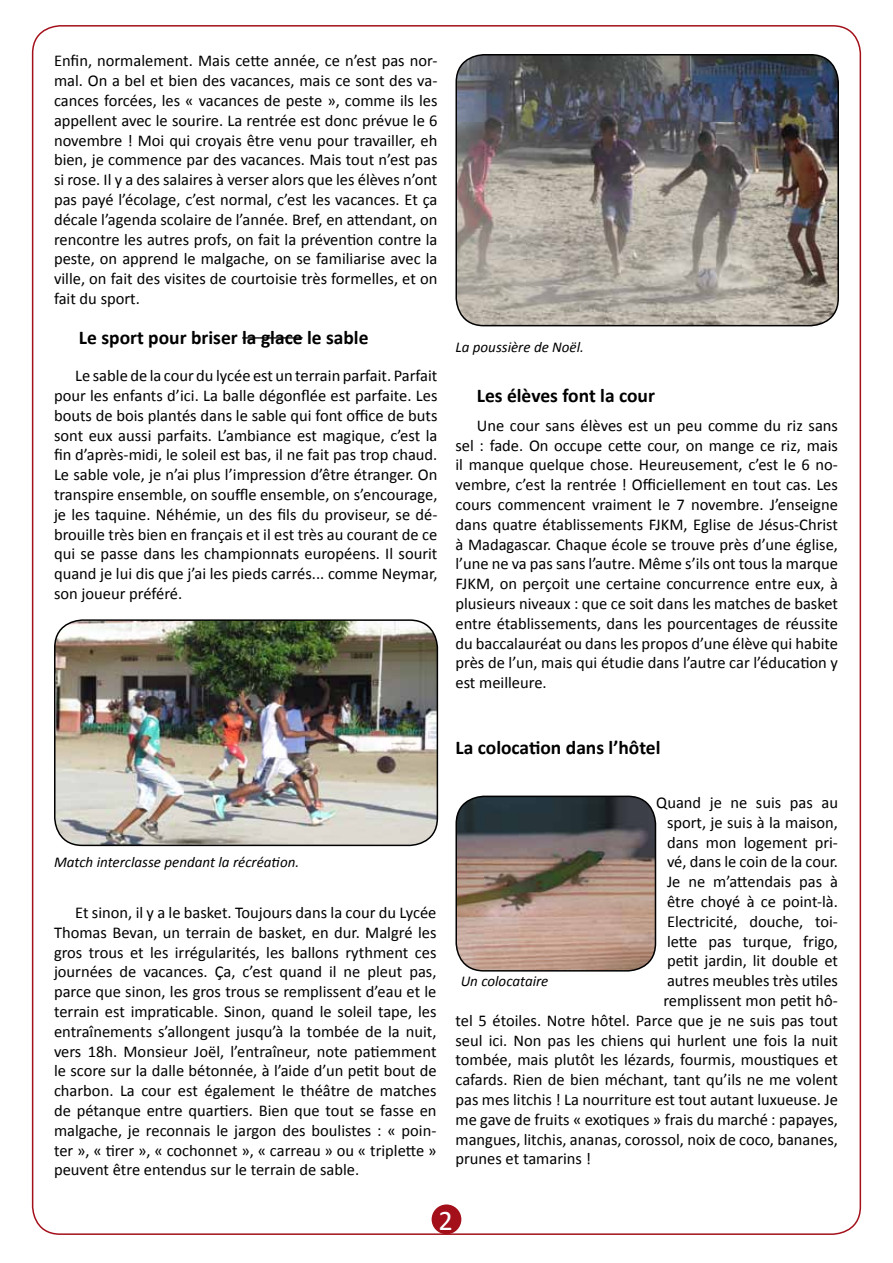
<style>
.page{position:relative;width:893px;height:1263px;background:#fff}
.page>*{position:absolute;margin:0;border:0;box-sizing:border-box;transform-origin:0 0}
.t1{font:28.5px "Calibri";color:#fff}
.t2{font:700 19.5px "Calibri";color:#000}
.t3{font:16.5px/19.8px "Calibri";color:#000;text-align:justify}
.t4{font:italic 15px "Calibri";color:#000}
</style>
<div class="page">
<div style="left:432px;top:1205px;width:29px;height:28px;background:#a3101a;border-radius:50%"></div>
<div style="left:432px;top:1204px;width:29px;height:30px;border:2px solid #a3101a;border-radius:50%"></div>
<img style="left:458px;top:55px;width:380px;height:271px">
<div style="left:455px;top:54px;width:384px;height:272px;border:2px solid #000;border-radius:28px"></div>
<img style="left:456px;top:796px;width:199px;height:175px">
<div style="left:455px;top:796px;width:201px;height:175px;border:2px solid #000;border-radius:28px"></div>
<hr style="left:242px;top:337px;width:61px;height:2px;background:#000">
<img style="left:55px;top:620px;width:382px;height:225px">
<div style="left:54px;top:619px;width:384px;height:227px;border:2px solid #000;border-radius:28px"></div>
<p class="t3" style="left:54px;top:51px;width:385px">Enfin, normalement. Mais cette année, ce n’est pas nor&shy;mal. On a bel et bien des vacances, mais ce sont des va&shy;cances forcées, les « vacances de peste », comme ils les appellent avec le sourire. La rentrée est donc prévue le 6 novembre ! Moi qui croyais être venu pour travailler, eh bien, je commence par des vacances. Mais tout n’est pas si rose. Il y a des salaires à verser alors que les élèves n’ont pas payé l’écolage, c’est normal, c’est les vacances. Et ça décale l’agenda scolaire de l’année. Bref, en attendant, on rencontre les autres profs, on fait la prévention contre la peste, on apprend le malgache, on se familiarise avec la ville, on fait des visites de courtoisie très formelles, et on fait du sport.</p>
<p class="t2" style="left:79px;top:325px;width:291px">Le sport pour briser la glace le sable</p>
<p class="t3" style="left:54px;top:366px;width:385px;text-indent:21px">Le sable de la cour du lycée est un terrain parfait. Parfait pour les enfants d’ici. La balle dégonflée est parfaite. Les bouts de bois plantés dans le sable qui font office de buts sont eux aussi parfaits. L’ambiance est magique, c’est la fin d’après-midi, le soleil est bas, il ne fait pas trop chaud.<br>Le sable vole, je n’ai plus l’impression d’être étranger. On transpire ensemble, on souffle ensemble, on s’encourage, je les taquine. Néhémie, un des fils du proviseur, se dé&shy;brouille très bien en français et il est très au courant de ce qui se passe dans les championnats européens. Il sourit quand je lui dis que j’ai les pieds carrés... comme Neymar, son joueur préféré.</p>
<p class="t4" style="left:455px;top:337px;width:130px">La poussière de Noël.</p>
<p class="t2" style="left:477px;top:383px;width:180px">Les élèves font la cour</p>
<p class="t3" style="left:455px;top:415px;width:384px;text-indent:21px">Une cour sans élèves est un peu comme du riz sans sel : fade. On occupe cette cour, on mange ce riz, mais il manque quelque chose. Heureusement, c’est le 6 no&shy;vembre, c’est la rentrée ! Officiellement en tout cas. Les cours commencent vraiment le 7 novembre. J’enseigne dans quatre établissements FJKM, Eglise de Jésus-Christ à Madagascar. Chaque école se trouve près d’une église, l’une ne va pas sans l’autre. Même s’ils ont tous la marque FJKM, on perçoit une certaine concurrence entre eux, à plusieurs niveaux : que ce soit dans les matches de basket entre établissements, dans les pourcentages de réussite du baccalauréat ou dans les propos d’une élève qui habite près de l’un, mais qui étudie dans l’autre car l’éducation y est meilleure.</p>
<p class="t4" style="left:54px;top:852px;width:247px">Match interclasse pendant la récréation.</p>
<p class="t3" style="left:54px;top:903px;width:384px;text-indent:21px">Et sinon, il y a le basket. Toujours dans la cour du Lycée Thomas Bevan, un terrain de basket, en dur. Malgré les gros trous et les irrégularités, les ballons rythment ces journées de vacances. Ça, c’est quand il ne pleut pas, parce que sinon, les gros trous se remplissent d’eau et le terrain est impraticable. Sinon, quand le soleil tape, les entraînements s’allongent jusqu’à la tombée de la nuit, vers 18h. Monsieur Joël, l’entraîneur, note patiemment le score sur la dalle bétonnée, à l’aide d’un petit bout de charbon. La cour est également le théâtre de matches de pétanque entre quartiers. Bien que tout se fasse en malgache, je reconnais le jargon des boulistes : « poin&shy;ter », « tirer », « cochonnet », « carreau » ou « triplette » peuvent être entendus sur le terrain de sable.</p>
<p class="t2" style="left:455px;top:735px;width:206px">La colocation dans l’hôtel</p>
<p class="t3" style="left:656px;top:792px;width:183px">Quand je ne suis pas au</p>
<p class="t3" style="left:667px;top:812px;width:172px">sport, je suis à la maison,</p>
<p class="t3" style="left:667px;top:832px;width:172px">dans mon logement pri-</p>
<p class="t3" style="left:667px;top:852px;width:172px">vé, dans le coin de la cour.</p>
<p class="t3" style="left:667px;top:872px;width:173px">Je ne m’attendais pas à</p>
<p class="t3" style="left:667px;top:891px;width:172px">être choyé à ce point-là.</p>
<p class="t3" style="left:667px;top:911px;width:172px">Electricité, douche, toi-</p>
<p class="t3" style="left:667px;top:931px;width:172px">lette pas turque, frigo,</p>
<p class="t3" style="left:667px;top:951px;width:173px">petit jardin, lit double et</p>
<p class="t3" style="left:667px;top:971px;width:172px">autres meubles très utiles</p>
<p class="t3" style="left:663px;top:990px;width:176px">remplissent mon petit hô-</p>
<p class="t3" style="left:455px;top:1010px;width:384px">tel 5 étoiles. Notre hôtel. Parce que je ne suis pas tout</p>
<p class="t3" style="left:455px;top:1030px;width:384px">seul ici. Non pas les chiens qui hurlent une fois la nuit</p>
<p class="t3" style="left:455px;top:1050px;width:384px">tombée, mais plutôt les lézards, fourmis, moustiques et</p>
<p class="t3" style="left:455px;top:1070px;width:384px">cafards. Rien de bien méchant, tant qu’ils ne me volent</p>
<p class="t3" style="left:455px;top:1089px;width:384px">pas mes litchis ! La nourriture est tout autant luxueuse. Je</p>
<p class="t3" style="left:455px;top:1109px;width:384px">me gave de fruits « exotiques » frais du marché : papayes,</p>
<p class="t3" style="left:455px;top:1129px;width:384px">mangues, litchis, ananas, corossol, noix de coco, bananes,</p>
<p class="t3" style="left:455px;top:1149px;width:137px">prunes et tamarins !</p>
<p class="t4" style="left:461px;top:971px;width:89px">Un colocataire</p>
<h1 class="t1" style="left:439px;top:1202px;width:16px">2</h1>
</div>
